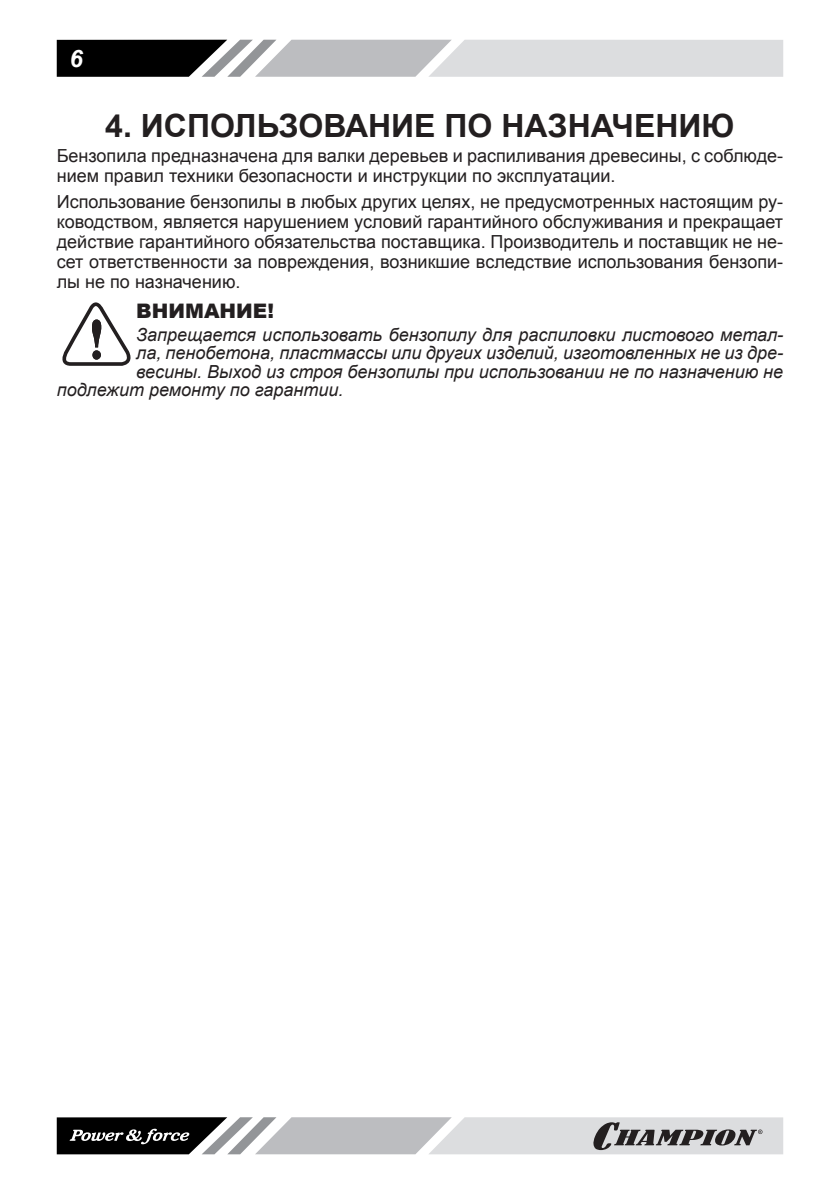
<style>
.page{position:relative;width:840px;height:1191px;background:#fff}
.page>*{position:absolute;margin:0;border:0;box-sizing:border-box;transform-origin:0 0}
.t1{font:700 32px "Arial";color:#231f20}
.t2{font:italic 700 24px "Arial";color:#fff}
.t3{font:900 20px "Arial";color:#231f20}
.t4{font:18px/20px "Arial";color:#231f20}
.t5{font:italic 18px "Arial";color:#231f20}
</style>
<div class="page">
<svg style="left:57px;top:40px;width:725px;height:37px;background:#a7a8a9"></svg>
<svg style="left:57px;top:1117px;width:725px;height:37px;background:#a1a1a3"></svg>
<svg style="left:62px;top:302px;width:69px;height:64px"></svg>
<h2 class="t2" style="left:70px;top:43px;width:15px">6</h2>
<h1 class="t1" style="left:105px;top:104px;width:263px">4. ИСПОЛЬЗОВАНИЕ</h1>
<h1 class="t1" style="left:444px;top:104px;width:212px">ПО НАЗНАЧЕНИ</h1>
<h1 class="t1" style="left:701px;top:104px;width:34px">Ю</h1>
<p class="t4" style="left:57px;top:146px;width:727px">Бензопила предназначена для валки деревьев и распиливания древесины, с соблюде&shy;нием правил техники безопасности и инструкции по эксплуатации.</p>
<p class="t4" style="left:57px;top:192px;width:727px;text-align:justify">Использование бензопилы в любых других целях, не предусмотренных настоящим ру&shy;ководством, является нарушением условий гарантийного обслуживания и прекращает действие гарантийного обязательства поставщика. Производитель и поставщик не не&shy;сет ответственности за повреждения, возникшие вследствие использования бензопи&shy;лы не по назначению.</p>
<p class="t3" style="left:136px;top:296px;width:139px">ВНИМАНИЕ!</p>
<p class="t5" style="left:136px;top:323px;width:648px">Запрещается использовать бензопилу для распиловки листового метал-</p>
<p class="t5" style="left:136px;top:341px;width:648px">ла, пенобетона, пластмассы или других изделий, изготовленных не из дре-</p>
<p class="t5" style="left:136px;top:359px;width:648px">весины. Выход из строя бензопилы при использовании не по назначению не</p>
<p class="t5" style="left:57px;top:377px;width:288px">подлежит ремонту по гарантии.</p>
</div>
